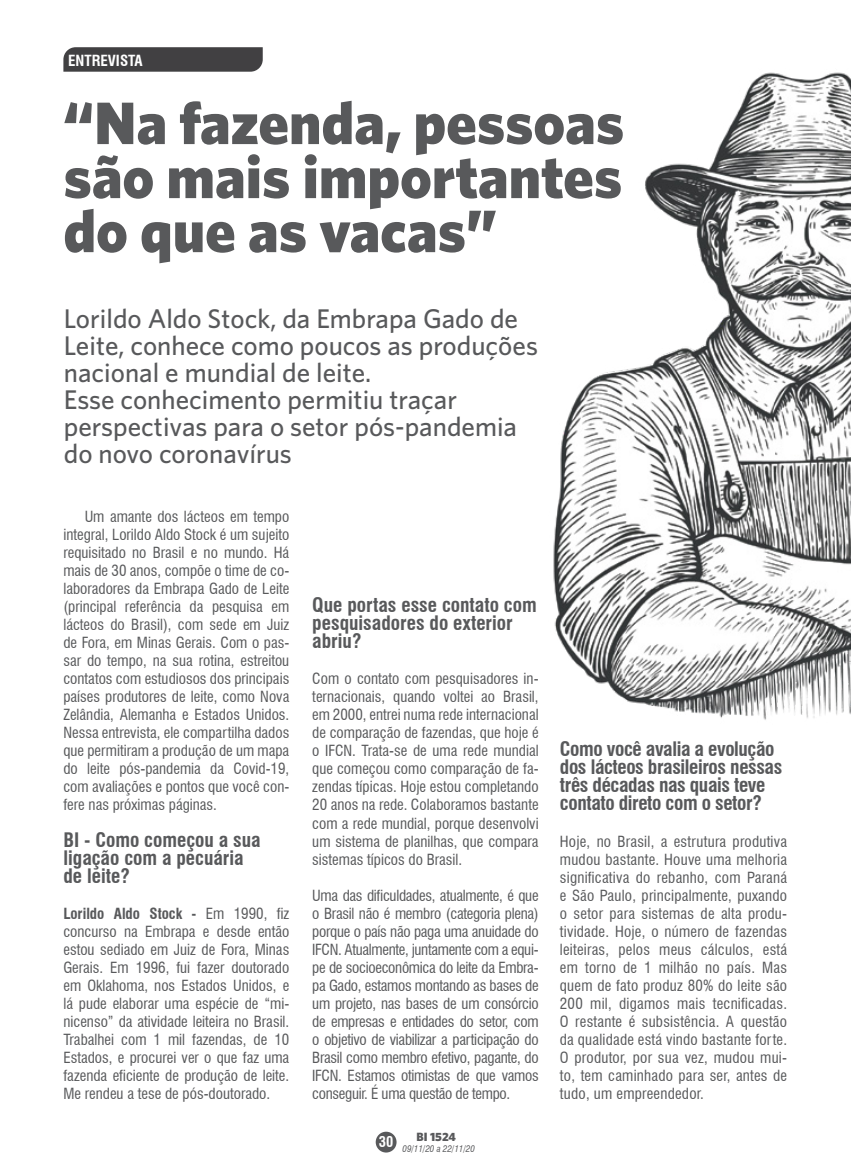
<style>
.page{position:relative;width:851px;height:1170px;background:#fff}
.page>*{position:absolute;margin:0;border:0;box-sizing:border-box;transform-origin:0 0}
.t1{font:900 60px/54px "Whitney HTF";color:#58595b;text-align:justify}
.t2{font:500 27px/27px "Whitney HTF";color:#58595b}
.t3{font:700 condensed 19.5px/18px "Swiss 721 BT";color:#58595b}
.t4{font:700 condensed 19.5px/18px "Swiss 721 BT";letter-spacing:-.02em;color:#58595b}
.t5{font:condensed 15px/18px "Swiss 721 BT";color:#58595b;text-align:justify}
.t6{font:700 condensed 15px "Swiss 721 BT";color:#fff}
.t7{font:700 condensed 14.4px "Swiss 721 BT";color:#fff}
.t8{font:900 12px "Whitney HTF";color:#58595b}
.t9{font:italic condensed 9px "Swiss 721 BT";color:#58595b}
.s1{font-weight:700}
</style>
<div class="page">
<div style="left:375px;top:1131px;width:21px;height:21px;background:#58595b;border-radius:50%"></div>
<svg style="left:63px;top:47px;width:200px;height:25px;background:#484749"></svg>
<img style="left:553px;top:72px;width:297px;height:648px">
<p class="t6" style="left:68px;top:52px;width:76px">ENTREVISTA</p>
<h1 class="t1" style="left:63px;top:94px;width:562px">“Na fazenda, pessoas são mais importantes do que as vacas”</h1>
<h2 class="t2" style="left:64px;top:304px;width:475px">Lorildo Aldo Stock, da Embrapa Gado de Leite, conhece como poucos as produções nacional e mundial de leite.<br>Esse conhecimento permitiu traçar perspectivas para o setor pós-pandemia do novo coronavírus</h2>
<p class="t5" style="left:63px;top:508px;width:227px;text-indent:21px">Um amante dos lácteos em tempo integral, Lorildo Aldo Stock é um sujeito requisitado no Brasil e no mundo. Há mais de 30 anos, compõe o time de co&shy;laboradores da Embrapa Gado de Leite (principal referência da pesquisa em lácteos do Brasil), com sede em Juiz de Fora, em Minas Gerais. Com o pas&shy;sar do tempo, na sua rotina, estreitou contatos com estudiosos dos principais países produtores de leite, como Nova Zelândia, Alemanha e Estados Unidos.<br>Nessa entrevista, ele compartilha dados que permitiram a produção de um mapa do leite pós-pandemia da Covid-19, com avaliações e pontos que você con&shy;fere nas próximas páginas.</p>
<h3 class="t3" style="left:63px;top:830px;width:199px">BI - Como começou a sua ligação com a pecuária de leite?</h3>
<p class="t5" style="left:63px;top:904px;width:227px"><span class="s1">Lorildo Aldo Stock -</span> Em 1990, fiz concurso na Embrapa e desde então estou sediado em Juiz de Fora, Minas Gerais. Em 1996, fui fazer doutorado em Oklahoma, nos Estados Unidos, e lá pude elaborar uma espécie de “mi&shy;nicenso” da atividade leiteira no Brasil.<br>Trabalhei com 1 mil fazendas, de 10<br>Estados, e procurei ver o que faz uma fazenda eficiente de produção de leite.<br>Me rendeu a tese de pós-doutorado.</p>
<h3 class="t3" style="left:312px;top:596px;width:226px">Que portas esse contato com pesquisadores do exterior abriu?</h3>
<p class="t5" style="left:312px;top:670px;width:228px">Com o contato com pesquisadores in&shy;ternacionais, quando voltei ao Brasil, em 2000, entrei numa rede internacional de comparação de fazendas, que hoje é o IFCN. Trata-se de uma rede mundial que começou como comparação de fa&shy;zendas típicas. Hoje estou completando 20 anos na rede. Colaboramos bastante com a rede mundial, porque desenvolvi um sistema de planilhas, que compara sistemas típicos do Brasil.</p>
<p class="t5" style="left:312px;top:886px;width:228px">Uma das dificuldades, atualmente, é que o Brasil não é membro (categoria plena) porque o país não paga uma anuidade do IFCN. Atualmente, juntamente com a equi&shy;pe de socioeconômica do leite da Embra&shy;pa Gado, estamos montando as bases de um projeto, nas bases de um consórcio de empresas e entidades do setor, com o objetivo de viabilizar a participação do Brasil como membro efetivo, pagante, do IFCN. Estamos otimistas de que vamos conseguir. É uma questão de tempo.</p>
<p class="t7" style="left:379px;top:1133px;width:16px">30</p>
<p class="t8" style="left:416px;top:1128px;width:41px">BI 1524</p>
<p class="t9" style="left:402px;top:1143px;width:74px">09/11/20 a 22/11/20</p>
<h3 class="t4" style="left:560px;top:740px;width:224px">Como você avalia a evolução dos lácteos brasileiros nessas três décadas nas quais teve contato direto com o setor?</h3>
<p class="t5" style="left:560px;top:832px;width:229px">Hoje, no Brasil, a estrutura produtiva mudou bastante. Houve uma melhoria significativa do rebanho, com Paraná e São Paulo, principalmente, puxando o setor para sistemas de alta produ&shy;tividade. Hoje, o número de fazendas leiteiras, pelos meus cálculos, está em torno de 1 milhão no país. Mas quem de fato produz 80% do leite são 200 mil, digamos mais tecnificadas.<br>O restante é subsistência. A questão da qualidade está vindo bastante forte.<br>O produtor, por sua vez, mudou mui&shy;to, tem caminhado para ser, antes de tudo, um empreendedor.</p>
</div>
